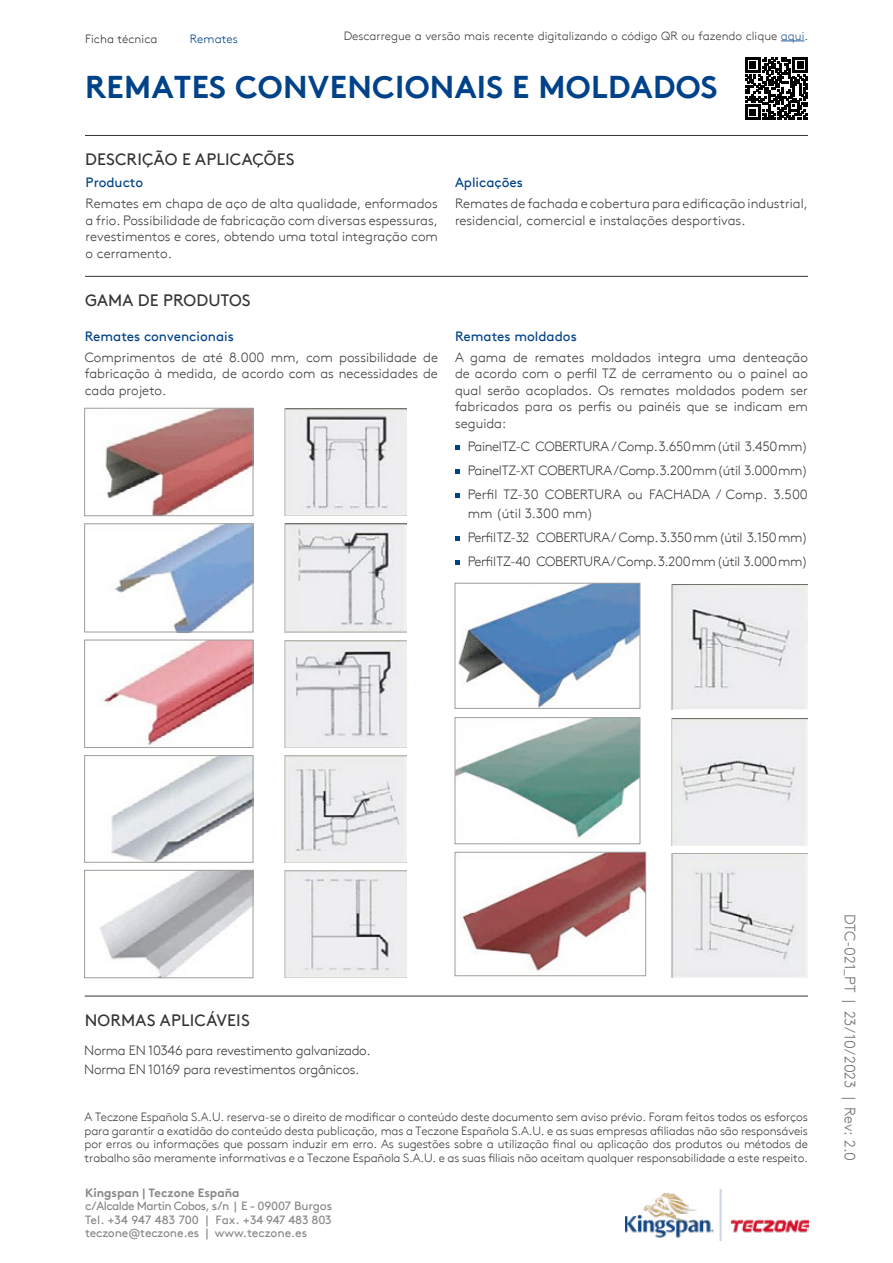
<style>
.page{position:relative;width:893px;height:1263px;background:#fff}
.page>*{position:absolute;margin:0;border:0;box-sizing:border-box;transform-origin:0 0}
.t1{font:700 31.5px "Kingspan Brown TT";letter-spacing:.01em;color:#004289}
.t2{font:16.5px "Kingspan Brown TT";letter-spacing:.01em;color:#353334}
.t3{font:300 15px "Kingspan Brown TT";color:#706f6f}
.t4{font:300 13.5px/16.5px "Kingspan Brown TT";color:#3c3c3b;text-align:justify}
.t5{font:300 13.5px/23.7px "Kingspan Brown TT";letter-spacing:-.025em;color:#3c3c3b}
.t6{font:300 13.5px/19.2px "Kingspan Brown TT";letter-spacing:-.02em;color:#3c3c3b}
.t7{font:13.5px "Kingspan Brown TT";color:#004289}
.t8{font:300 12px/13.5px "Kingspan Brown TT";color:#3c3c3b;text-align:justify}
.t9{font:12px/13.5px "Kingspan Brown TT";letter-spacing:-.01em;color:#8b8788;text-align:justify}
.t10{font:700 12px "Kingspan Brown TT";color:#8b8788}
.t11{font:300 12px "Kingspan Brown TT";letter-spacing:.005em;color:#353334}
.t12{font:300 12px "Kingspan Brown TT";letter-spacing:.01em;color:#004289}
.s1{color:#275b9b}
</style>
<div class="page">
<hr style="left:85px;top:135px;width:723px;height:1px;background:#353334">
<hr style="left:85px;top:276px;width:723px;height:1px;background:#353334">
<hr style="left:85px;top:996px;width:723px;height:1px;background:#353334">
<svg style="left:455px;top:446px;width:4px;height:4px"></svg>
<svg style="left:455px;top:469px;width:4px;height:5px"></svg>
<svg style="left:455px;top:493px;width:4px;height:4px"></svg>
<svg style="left:455px;top:536px;width:4px;height:5px"></svg>
<svg style="left:455px;top:560px;width:4px;height:4px"></svg>
<img style="left:105px;top:410px;width:146px;height:104px">
<div style="left:84px;top:408px;width:169px;height:108px;border:1px solid #9d9d9c"></div>
<img style="left:114px;top:525px;width:137px;height:105px">
<div style="left:84px;top:523px;width:169px;height:109px;border:1px solid #9d9d9c"></div>
<img style="left:103px;top:642px;width:148px;height:104px">
<div style="left:84px;top:640px;width:169px;height:108px;border:1px solid #9d9d9c"></div>
<img style="left:111px;top:757px;width:140px;height:104px">
<div style="left:84px;top:755px;width:169px;height:108px;border:1px solid #9d9d9c"></div>
<img style="left:99px;top:872px;width:152px;height:104px">
<div style="left:84px;top:870px;width:169px;height:108px;border:1px solid #9d9d9c"></div>
<img style="left:458px;top:585px;width:180px;height:122px">
<div style="left:455px;top:583px;width:185px;height:126px;border:1px solid #9d9d9c"></div>
<img style="left:457px;top:719px;width:181px;height:119px">
<div style="left:455px;top:717px;width:185px;height:127px;border:1px solid #9d9d9c"></div>
<img style="left:460px;top:854px;width:184px;height:117px">
<div style="left:455px;top:852px;width:191px;height:124px;border:1px solid #9d9d9c"></div>
<img style="left:284px;top:408px;width:123px;height:108px">
<img style="left:284px;top:524px;width:123px;height:108px">
<img style="left:284px;top:640px;width:123px;height:107px">
<img style="left:284px;top:755px;width:123px;height:107px">
<img style="left:284px;top:870px;width:123px;height:108px">
<img style="left:671px;top:584px;width:137px;height:126px">
<img style="left:671px;top:719px;width:137px;height:126px">
<img style="left:671px;top:853px;width:137px;height:124px">
<img style="left:625px;top:1189px;width:183px;height:52px">
<svg style="left:781px;top:40px;width:23px;height:1px"></svg>
<svg style="left:745px;top:57px;width:63px;height:63px"></svg>
<p class="t11" style="left:85px;top:30px;width:74px">Ficha técnica</p>
<p class="t12" style="left:190px;top:30px;width:50px">Remates</p>
<p class="t8" style="left:344px;top:28px;width:466px">Descarregue a versão mais recente digitalizando o código QR ou fazendo clique <span class="s1">aqui</span>.</p>
<h1 class="t1" style="left:85px;top:61px;width:634px">REMATES CONVENCIONAIS E MOLDADOS</h1>
<p class="t2" style="left:85px;top:147px;width:211px">DESCRIÇÃO E APLICAÇÕES</p>
<p class="t7" style="left:86px;top:172px;width:59px">Producto</p>
<p class="t4" style="left:86px;top:194px;width:354px">Remates em chapa de aço de alta qualidade, enformados a frio. Possibilidade de fabricação com diversas espessuras, revestimentos e cores, obtendo uma total integração com o cerramento.</p>
<p class="t2" style="left:85px;top:288px;width:167px">GAMA DE PRODUTOS</p>
<p class="t7" style="left:85px;top:326px;width:151px">Remates convencionais</p>
<p class="t4" style="left:85px;top:348px;width:355px">Comprimentos de até 8.000 mm, com possibilidade de fabricação à medida, de acordo com as necessidades de cada projeto.</p>
<p class="t7" style="left:455px;top:172px;width:69px">Aplicações</p>
<p class="t4" style="left:455px;top:194px;width:354px">Remates de fachada e cobertura para edificação industrial, residencial, comercial e instalações desportivas.</p>
<p class="t7" style="left:455px;top:326px;width:123px">Remates moldados</p>
<p class="t4" style="left:455px;top:348px;width:354px">A gama de remates moldados integra uma denteação de acordo com o perfil TZ de cerramento ou o painel ao qual serão acoplados. Os remates moldados podem ser fabricados para os perfis ou painéis que se indicam em seguida:</p>
<p class="t4" style="left:468px;top:434px;width:342px;line-height:23.7px">Painel TZ-C COBERTURA / Comp. 3.650 mm (útil 3.450 mm)<br>Painel TZ-XT COBERTURA /Comp. 3.200 mm (útil 3.000 mm)<br>Perfil TZ-30 COBERTURA ou FACHADA / Comp. 3.500</p>
<p class="t5" style="left:468px;top:501px;width:342px">mm (útil 3.300 mm)<br>Perfil TZ-32 COBERTURA / Comp. 3.350 mm (útil 3.150 mm)<br>Perfil TZ-40 COBERTURA / Comp. 3.200 mm (útil 3.000 mm)</p>
<p class="t2" style="left:85px;top:1008px;width:167px">NORMAS APLICÁVEIS</p>
<p class="t6" style="left:84px;top:1040px;width:288px">Norma EN 10346 para revestimento galvanizado.<br>Norma EN 10169 para revestimentos orgânicos.</p>
<p class="t8" style="left:85px;top:1109px;width:725px">A Teczone Española S.A.U. reserva-se o direito de modificar o conteúdo deste documento sem aviso prévio. Foram feitos todos os esforços para garantir a exatidão do conteúdo desta publicação, mas a Teczone Española S.A.U. e as suas empresas afiliadas não são responsáveis por erros ou informações que possam induzir em erro. As sugestões sobre a utilização final ou aplicação dos produtos ou métodos de trabalho são meramente informativas e a Teczone Española S.A.U. e as suas filiais não aceitam qualquer responsabilidade a este respeito.</p>
<p class="t10" style="left:85px;top:1183px;width:156px">Kingspan | Teczone España</p>
<p class="t9" style="left:85px;top:1198px;width:249px">c/Alcalde Martin Cobos, s/n | E - 09007 Burgos Tel. +34 947 483 700 | Fax. +34 947 483 803 teczone@teczone.es | www.teczone.es</p>
<p class="t3" style="left:861px;top:914px;width:249px;rotate:90deg">DTC-021_PT | 23/10/2023 | Rev: 2.0</p>
</div>
